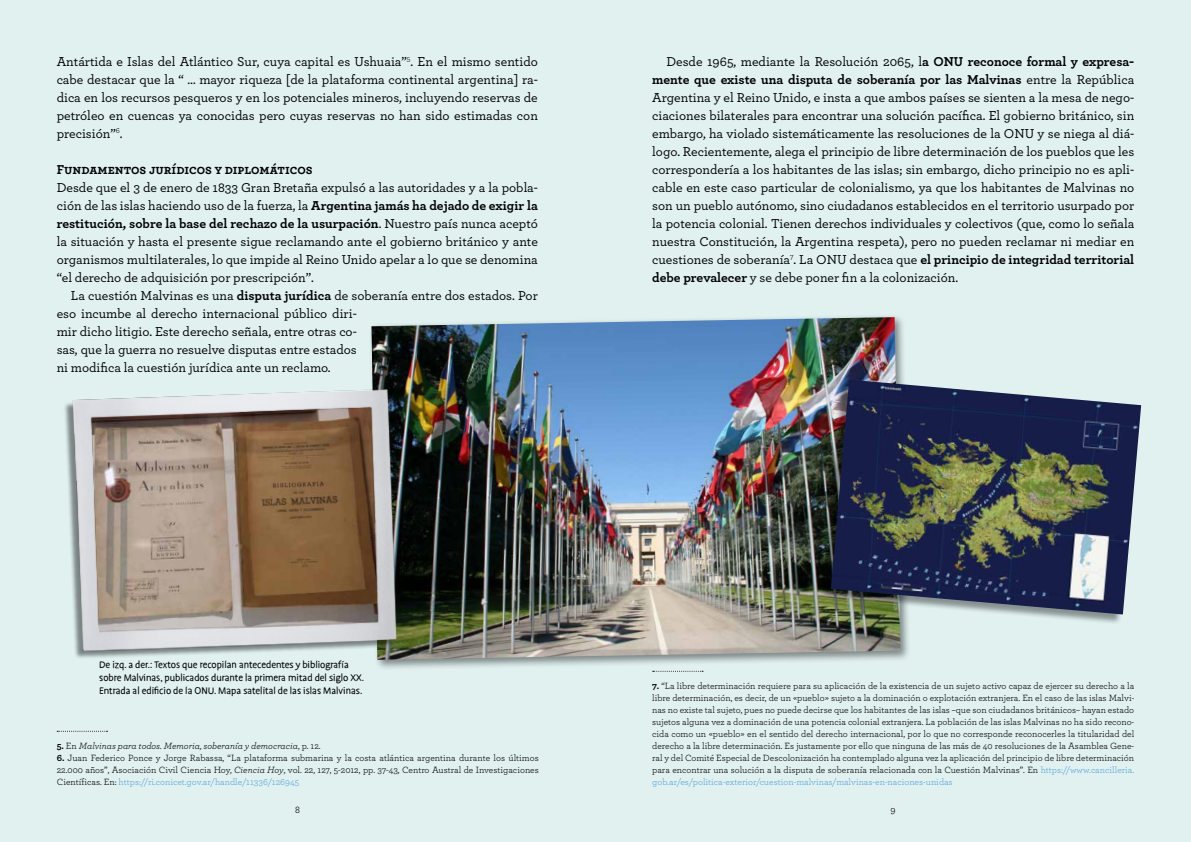
<style>
.page{position:relative;width:1191px;height:842px;background:#e0f1f0}
.page>*{position:absolute;margin:0;border:0;box-sizing:border-box;transform-origin:0 0}
.t1{font:500 13.5px/18px "Archer";color:#000;text-align:justify}
.t2{font:700 13.5px "Archer";color:#000}
.t3{font:11px/13px "Duper";color:#000}
.t4{font:10px "Archer";color:#000}
.t5{font:9.5px/12px "Archer";color:#000;text-align:justify}
.t6{font:italic 9.5px "Archer";color:#000}
.s1{font-weight:700}
.s2{font-weight:700;font-style:normal}
.s3{font-style:normal}
.s4{font-style:italic}
.s5{color:#58a3da}
</style>
<div class="page">
<div style="left:368px;top:314px;width:543px;height:357px;background:#000;opacity:.45"></div>
<img style="left:371px;top:317px;width:529px;height:343px">
<div style="left:63px;top:391px;width:331px;height:268px;background:#000;opacity:.45"></div>
<img style="left:71px;top:371px;width:349px;height:298px">
<div style="left:820px;top:380px;width:319px;height:244px;background:#000;opacity:.4"></div>
<img style="left:831px;top:380px;width:310px;height:234px">
<svg style="left:57px;top:731px;width:51px;height:1px"></svg>
<svg style="left:652px;top:671px;width:51px;height:1px"></svg>
<p class="t1" style="left:57px;top:51px;width:483px">Antártida e Islas del Atlántico Sur, cuya capital es Ushuaia”<sup>5</sup>. En el mismo sentido cabe destacar que la “ … mayor riqueza [de la plataforma continental argentina] ra&shy;dica en los recursos pesqueros y en los potenciales mineros, incluyendo reservas de petróleo en cuencas ya conocidas pero cuyas reservas no han sido estimadas con precisión”<sup>6</sup>.</p>
<p class="t2" style="left:57px;top:159px;width:257px">Fundamentos jurídicos y diplomáticos</p>
<p class="t1" style="left:57px;top:177px;width:483px">Desde que el 3 de enero de 1833 Gran Bretaña expulsó a las autoridades y a la pobla&shy;ción de las islas haciendo uso de la fuerza, la <span class="s1">Argentina jamás ha dejado de exigir la restitución, sobre la base del rechazo de la usurpación</span>. Nuestro país nunca aceptó la situación y hasta el presente sigue reclamando ante el gobierno británico y ante organismos multilaterales, lo que impide al Reino Unido apelar a lo que se denomina “el derecho de adquisición por prescripción”.</p>
<p class="t1" style="left:57px;top:285px;width:483px;text-align:left;text-indent:14px">La cuestión Malvinas es una <span class="s1">disputa jurídica</span> de soberanía entre dos estados. Por eso incumbe al derecho internacional público diri-<br>mir dicho litigio. Este derecho señala, entre otras co-<br>sas, que la guerra no resuelve disputas entre estados<br>ni modifica la cuestión jurídica ante un reclamo.</p>
<p class="t1" style="left:652px;top:51px;width:483px;text-indent:14px">Desde 1965, mediante la Resolución 2065, l<span class="s1">a ONU reconoce formal y expresa&shy;mente que existe una disputa de soberanía por las Malvinas</span> entre la República Argentina y el Reino Unido, e insta a que ambos países se sienten a la mesa de nego&shy;ciaciones bilaterales para encontrar una solución pacífica. El gobierno británico, sin embargo, ha violado sistemáticamente las resoluciones de la ONU y se niega al diá&shy;logo. Recientemente, alega el principio de libre determinación de los pueblos que les correspondería a los habitantes de las islas; sin embargo, dicho principio no es apli&shy;cable en este caso particular de colonialismo, ya que los habitantes de Malvinas no son un pueblo autónomo, sino ciudadanos establecidos en el territorio usurpado por la potencia colonial. Tienen derechos individuales y colectivos (que, como lo señala nuestra Constitución, la Argentina respeta), pero no pueden reclamar ni mediar en cuestiones de soberanía<sup>7</sup>. La ONU destaca que <span class="s1">el principio de integridad territorial debe prevalecer</span> y se debe poner fin a la colonización.</p>
<p class="t3" style="left:99px;top:659px;width:266px">De izq. a der.: Textos que recopilan antecedentes y bibliografía sobre Malvinas, publicados durante la primera mitad del siglo XX.<br>Entrada al edificio de la ONU. Mapa satelital de las islas Malvinas.</p>
<p class="t6" style="left:57px;top:739px;width:265px"><span class="s2">5.</span> <span class="s3">En</span> Malvinas para todos. Memoria, soberanía y democracia<span class="s3">, p. 12.</span></p>
<p class="t5" style="left:57px;top:752px;width:483px"><span class="s1">6.</span> Juan Federico Ponce y Jorge Rabassa, “La plataforma submarina y la costa atlántica argentina durante los últimos 22.000 años”, Asociación Civil Ciencia Hoy, <span class="s4">Ciencia Hoy</span>, vol. 22, 127, 5-2012, pp. 37-43, Centro Austral de Investigaciones Científicas. En: <span class="s5">https://ri.conicet.gov.ar/handle/11336/126945</span></p>
<p class="t5" style="left:652px;top:680px;width:483px"><span class="s1">7.</span> “La libre determinación requiere para su aplicación de la existencia de un sujeto activo capaz de ejercer su derecho a la libre determinación, es decir, de un «pueblo» sujeto a la dominación o explotación extranjera. En el caso de las islas Malvi&shy;nas no existe tal sujeto, pues no puede decirse que los habitantes de las islas –que son ciudadanos británicos– hayan estado sujetos alguna vez a dominación de una potencia colonial extranjera. La población de las islas Malvinas no ha sido recono&shy;cida como un «pueblo» en el sentido del derecho internacional, por lo que no corresponde reconocerles la titularidad del derecho a la libre determinación. Es justamente por ello que ninguna de las más de 40 resoluciones de la Asamblea Gene&shy;ral y del Comité Especial de Descolonización ha contemplado alguna vez la aplicación del principio de libre determinación para encontrar una solución a la disputa de soberanía relacionada con la Cuestión Malvinas”. En <span class="s5">https://www.cancilleria. gob.ar/es/politica-exterior/cuestion-malvinas/malvinas-en-naciones-unidas</span></p>
<p class="t4" style="left:295px;top:803px;width:6px">8</p>
<p class="t4" style="left:890px;top:803px;width:7px">9</p>
</div>
